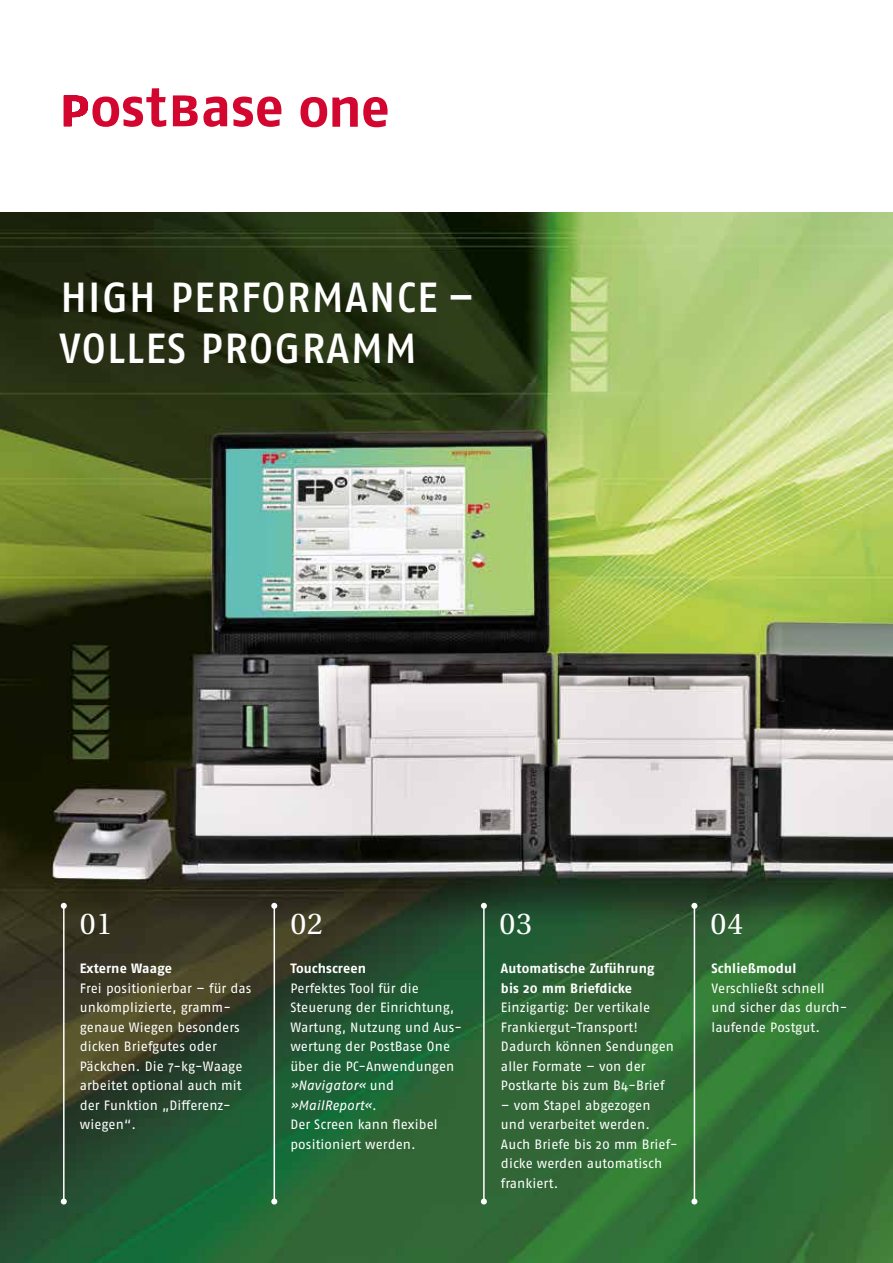
<style>
.page{position:relative;width:893px;height:1263px;background:#fff}
.page>*{position:absolute;margin:0;border:0;box-sizing:border-box;transform-origin:0 0}
.t1{font:700 55.2px "Fago OT";color:#d30630}
.t2{font:500 42px/51px "Fago OT";letter-spacing:.03em;color:#fff}
.t3{font:30px "Utopia";letter-spacing:.03em;color:#fff}
.t4{font:13.5px/19.5px "Fago OT";letter-spacing:.005em;color:#fff}
.t5{font:700 13.5px/19.5px "Fago OT";letter-spacing:.005em;color:#fff}
.s1{font-style:italic}
</style>
<div class="page">
<img style="left:0;top:213px;width:893px;height:1050px">
<svg style="left:64px;top:88px;width:102px;height:39px"></svg>
<svg style="left:173px;top:95px;width:108px;height:32px"></svg>
<hr style="left:63px;top:906px;width:2px;height:295px;background:#fff">
<svg style="left:61px;top:903px;width:6px;height:6px"></svg>
<svg style="left:61px;top:1198px;width:6px;height:6px"></svg>
<hr style="left:274px;top:906px;width:1px;height:295px;background:#fff">
<svg style="left:271px;top:903px;width:6px;height:6px"></svg>
<svg style="left:271px;top:1198px;width:6px;height:6px"></svg>
<hr style="left:483px;top:906px;width:2px;height:295px;background:#fff">
<svg style="left:481px;top:903px;width:6px;height:6px"></svg>
<svg style="left:481px;top:1198px;width:6px;height:6px"></svg>
<hr style="left:694px;top:906px;width:1px;height:295px;background:#fff">
<svg style="left:691px;top:903px;width:6px;height:6px"></svg>
<svg style="left:691px;top:1198px;width:6px;height:6px"></svg>
<h1 class="t1" style="left:298px;top:74px;width:93px">one</h1>
<h2 class="t2" style="left:59px;top:272px;width:417px">HIGH PERFORMANCE –<br>VOLLES PROGRAMM</h2>
<h3 class="t3" style="left:80px;top:908px;width:34px">01</h3>
<h3 class="t3" style="left:290px;top:908px;width:34px">02</h3>
<h3 class="t3" style="left:500px;top:908px;width:34px">03</h3>
<h3 class="t3" style="left:711px;top:908px;width:34px">04</h3>
<p class="t5" style="left:80px;top:959px;width:94px">Externe Waage</p>
<p class="t4" style="left:80px;top:978px;width:173px">Frei positionierbar – für das unkomplizierte, gramm&shy;genaue Wiegen besonders dicken Briefgutes oder<br>Päckchen. Die 7-kg-Waage arbeitet optional auch mit der Funktion „Differenz&shy;wiegen“.</p>
<p class="t5" style="left:290px;top:959px;width:77px">Touchscreen</p>
<p class="t4" style="left:290px;top:978px;width:173px">Perfektes Tool für die<br>Steuerung der Einrichtung,<br>Wartung, Nutzung und Aus&shy;wertung der PostBase One über die PC-Anwendungen <span class="s1">»Navigator«</span> und <span class="s1">»MailReport«</span>.<br>Der Screen kann flexibel positioniert werden.</p>
<p class="t5" style="left:501px;top:959px;width:155px">Automatische Zuführung bis 20 mm Briefdicke</p>
<p class="t4" style="left:501px;top:998px;width:175px">Einzigartig: Der vertikale<br>Frankiergut-Transport!<br>Dadurch können Sendungen aller Formate – von der<br>Postkarte bis zum B4-Brief</p>
<p class="t4" style="left:501px;top:1095px;width:176px">– vom Stapel abgezogen und verarbeitet werden.<br>Auch Briefe bis 20 mm Brief&shy;dicke werden automatisch frankiert.</p>
<p class="t5" style="left:712px;top:959px;width:86px">Schließmodul</p>
<p class="t4" style="left:712px;top:978px;width:135px">Verschließt schnell und sicher das durch&shy;laufende Postgut.</p>
</div>
